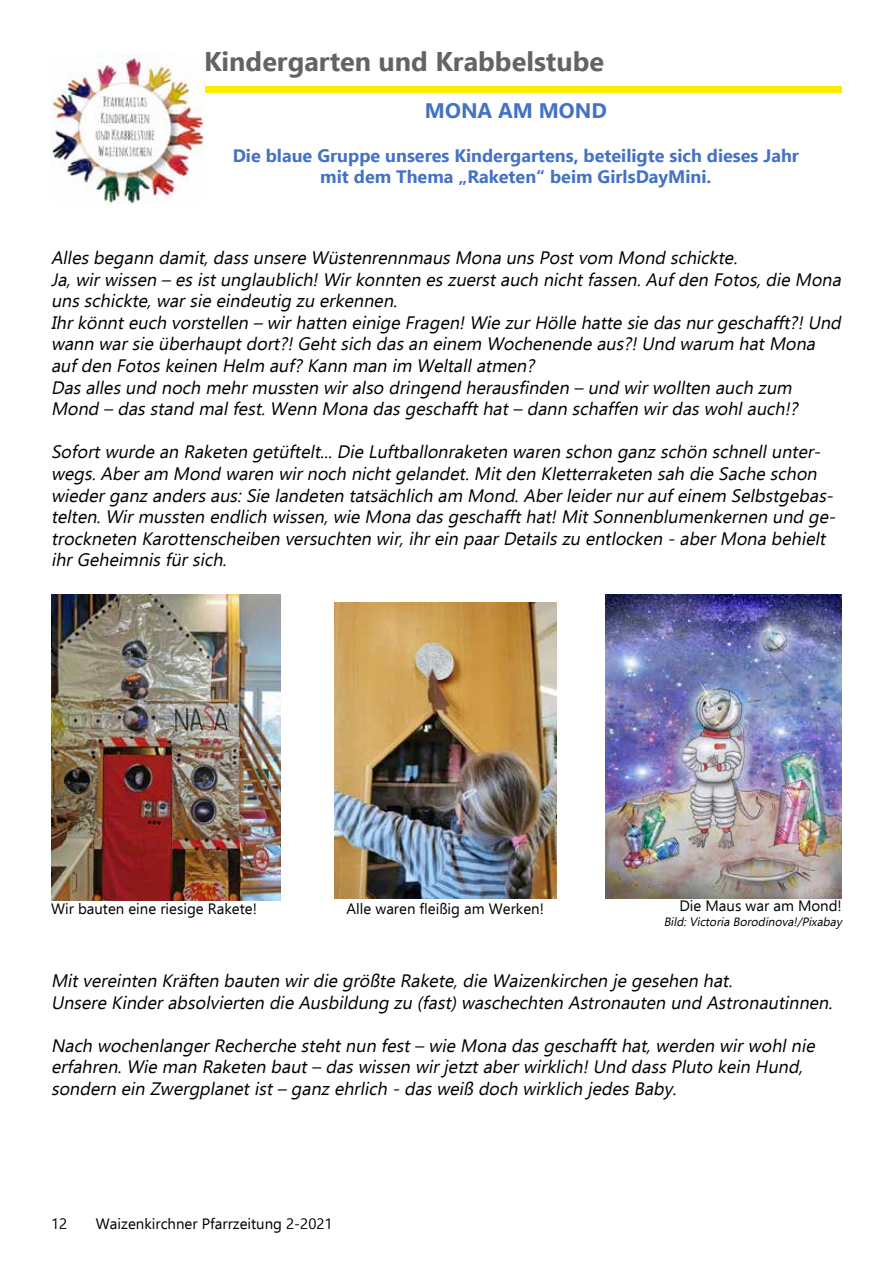
<style>
.page{position:relative;width:893px;height:1263px;background:#fff}
.page>*{position:absolute;margin:0;border:0;box-sizing:border-box;transform-origin:0 0}
.t1{font:700 27px "Ebrima";color:#646363}
.t2{font:700 21px "Ebrima";color:#4472c4}
.t3{font:italic 18px/21.6px "Ebrima";color:#000}
.t4{font:700 18px/21.6px "Ebrima";color:#4472c4;text-align:center}
.t5{font:15px "Ebrima";color:#000}
.t6{font:italic 12px "Ebrima";color:#000}
</style>
<div class="page">
<div style="left:204px;top:86px;width:638px;height:7px;background:#ffed00"></div>
<img style="left:51px;top:54px;width:153px;height:150px">
<img style="left:51px;top:594px;width:230px;height:306px">
<img style="left:334px;top:603px;width:222px;height:295px">
<img style="left:605px;top:594px;width:237px;height:304px">
<h1 class="t1" style="left:204px;top:40px;width:401px">Kindergarten und Krabbelstube</h1>
<p class="t2" style="left:425px;top:94px;width:183px">MONA AM MOND</p>
<p class="t4" style="left:233px;top:143px;width:568px">Die blaue Gruppe unseres Kindergartens, beteiligte sich dieses Jahr mit dem Thema „Raketen“ beim GirlsDayMini.</p>
<p class="t3" style="left:51px;top:246px;width:796px">Allesbegann damit,dassunsere WüstenrennmausMona unsPostvom Mond schickte.<br>Ja,wirwissen – esistunglaublich!Wirkonnten eszuerstauch nichtfassen.Aufden Fotos,die Mona unsschickte,warsie eindeutig zu erkennen.<br>Ihrkönnteuch vorstellen – wirhatten einige Fragen!Wie zurHölle hatte sie dasnurgeschafft?!Und wann warsie überhauptdort?!Gehtsich dasan einem Wochenende aus?!Und warum hatMona aufden Fotoskeinen Helm auf?Kann man im Weltallatmen?<br>Dasallesund noch mehrmussten wiralso dringend herausfinden – und wirwollten auch zum Mond – dasstand malfest.Wenn Mona dasgeschaffthat– dann schaffen wirdaswohlauch!?</p>
<p class="t3" style="left:51px;top:441px;width:790px">Sofortwurde an Raketen getüftelt...Die Luftballonraketen waren schon ganzschön schnellunter&shy;wegs.Aberam Mond waren wirnoch nichtgelandet.Mitden Kletterraketen sah die Sache schon wiederganzandersaus:Sie landeten tatsächlich am Mond.Aberleidernuraufeinem Selbstgebas&shy;telten.Wirmussten endlich wissen,wie Mona dasgeschaffthat!MitSonnenblumenkernen und ge&shy;trockneten Karottenscheiben versuchten wir,ihrein paarDetailszu entlocken -aberMona behielt ihrGeheimnisfürsich.</p>
<p class="t5" style="left:51px;top:897px;width:207px">Wir bauten eine riesige Rakete!</p>
<p class="t5" style="left:347px;top:897px;width:199px">Alle waren fleißig am Werken!</p>
<p class="t5" style="left:679px;top:895px;width:164px">Die Maus war am Mond!</p>
<p class="t6" style="left:664px;top:913px;width:183px">Bild:Victoria Borodinova!/Pixabay</p>
<p class="t3" style="left:51px;top:969px;width:787px">Mitvereinten Kräften bauten wirdie größte Rakete,die Waizenkirchen je gesehen hat.<br>Unsere Kinderabsolvierten die Ausbildung zu (fast)waschechten Astronauten und Astronautinnen.</p>
<p class="t3" style="left:51px;top:1034px;width:770px">Nach wochenlangerRecherche stehtnun fest– wie Mona dasgeschaffthat,werden wirwohlnie erfahren.Wie man Raketen baut– daswissen wirjetztaberwirklich!Und dassPluto kein Hund, sondern ein Zwergplanetist– ganzehrlich -dasweiß doch wirklich jedesBaby.</p>
<p class="t5" style="left:51px;top:1213px;width:18px">12</p>
<p class="t5" style="left:96px;top:1213px;width:238px">Waizenkirchner Pfarrzeitung 2-2021</p>
</div>
